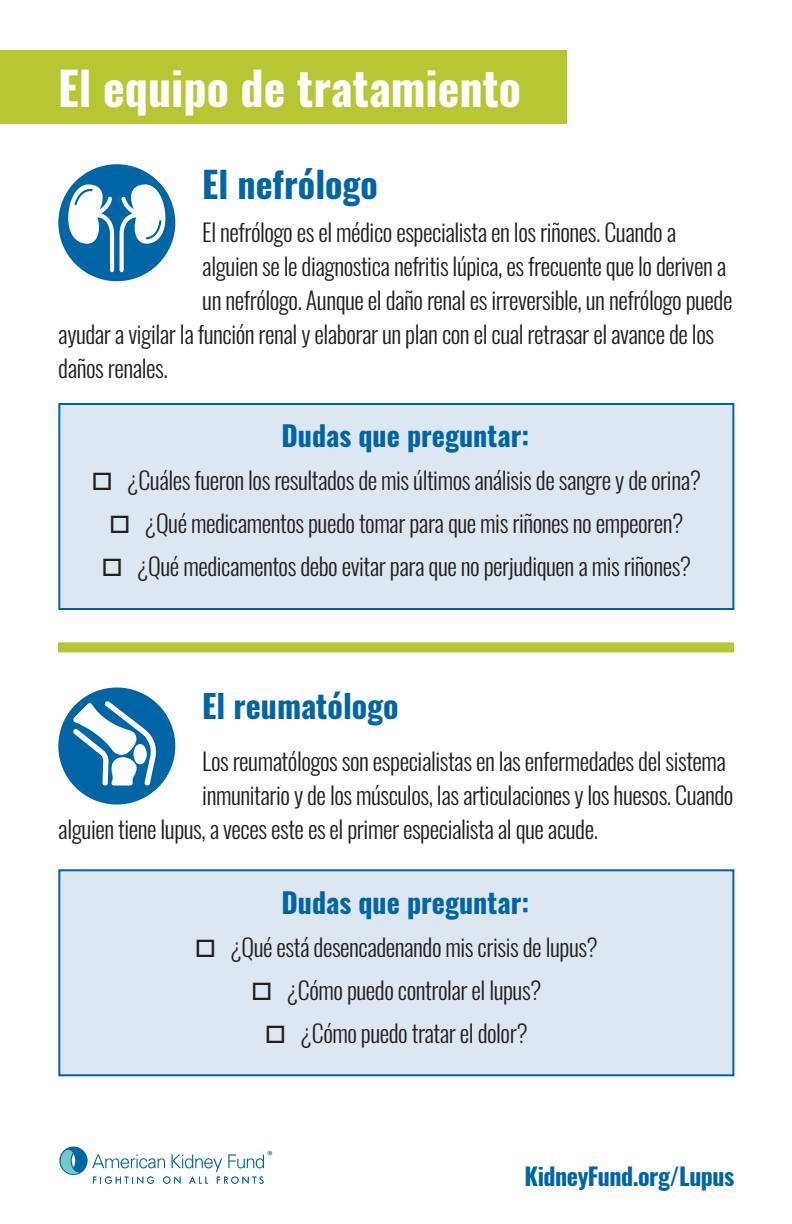
<style>
.page{position:relative;width:792px;height:1224px;background:#fff}
.page>*{position:absolute;margin:0;border:0;box-sizing:border-box;transform-origin:0 0}
.t1{font:700 46px "Oswald";color:#fff}
.t2{font:700 36px "Oswald";color:#0065a4}
.t3{font:700 32px "Oswald";color:#0065a4}
.t4{font:700 28px "Oswald";color:#0065a4}
.Body{font:300 24px "Oswald";letter-spacing:-.02em;color:#231f20}
.Body-2{font:700 24px "Oswald";letter-spacing:-.02em;color:#0065a4}
</style>
<div class="page">
<div style="left:0;top:50px;width:566px;height:74px;background:#b7c733"></div>
<div style="left:58px;top:164px;width:117px;height:117px;background:#0065a4;border-radius:50%"></div>
<svg style="left:67px;top:184px;width:47px;height:88px"></svg>
<svg style="left:120px;top:184px;width:47px;height:88px"></svg>
<div style="left:58px;top:688px;width:117px;height:117px;background:#0065a4;border-radius:50%"></div>
<svg style="left:73px;top:701px;width:83px;height:85px"></svg>
<div style="left:59px;top:404px;width:674px;height:205px;background:#dde7f2"></div>
<div style="left:58px;top:403px;width:676px;height:207px;border:2px solid #0065a4"></div>
<div style="left:59px;top:870px;width:674px;height:205px;background:#dde7f2"></div>
<div style="left:58px;top:869px;width:676px;height:207px;border:2px solid #0065a4"></div>
<div style="left:58px;top:642px;width:676px;height:10px;background:#b7c733"></div>
<svg style="left:59px;top:1147px;width:213px;height:37px"></svg>
<h1 class="t1" style="left:58px;top:64px;width:464px">El equipo de tratamiento</h1>
<h1 class="t2" style="left:202px;top:165px;width:177px">El nefrólogo</h1>
<p class="Body" style="left:202px;top:211px;width:475px">El nefrólogo es el médico especialista en los riñones. Cuando a</p>
<p class="Body" style="left:202px;top:245px;width:525px">alguien se le diagnostica nefritis lúpica, es frecuente que lo deriven a</p>
<p class="Body" style="left:202px;top:279px;width:532px">un nefrólogo. Aunque el daño renal es irreversible, un nefrólogo puede</p>
<p class="Body" style="left:58px;top:313px;width:657px">ayudar a vigilar la función renal y elaborar un plan con el cual retrasar el avance de los</p>
<p class="Body" style="left:58px;top:347px;width:111px">daños renales.</p>
<h2 class="t4" style="left:282px;top:421px;width:249px">Dudas que preguntar:</h2>
<p class="Body" style="left:92px;top:459px;width:611px">□ ¿Cuáles fueron los resultados de mis últimos análisis de sangre y de orina?</p>
<p class="Body" style="left:109px;top:502px;width:576px">□ ¿Qué medicamentos puedo tomar para que mis riñones no empeoren?</p>
<p class="Body" style="left:101px;top:545px;width:591px">□ ¿Qué medicamentos debo evitar para que no perjudiquen a mis riñones?</p>
<h1 class="t3" style="left:202px;top:690px;width:198px">El reumatólogo</h1>
<p class="Body" style="left:202px;top:740px;width:525px">Los reumatólogos son especialistas en las enfermedades del sistema</p>
<p class="Body" style="left:202px;top:774px;width:533px">inmunitario y de los músculos, las articulaciones y los huesos. Cuando</p>
<p class="Body" style="left:58px;top:808px;width:541px">alguien tiene lupus, a veces este es el primer especialista al que acude.</p>
<h2 class="t4" style="left:282px;top:888px;width:249px">Dudas que preguntar:</h2>
<p class="Body" style="left:195px;top:926px;width:405px">□ ¿Qué está desencadenando mis crisis de lupus?</p>
<p class="Body" style="left:251px;top:969px;width:292px">□ ¿Cómo puedo controlar el lupus?</p>
<p class="Body" style="left:265px;top:1012px;width:264px">□ ¿Cómo puedo tratar el dolor?</p>
<p class="Body-2" style="left:525px;top:1163px;width:211px">KidneyFund.org/Lupus</p>
</div>
